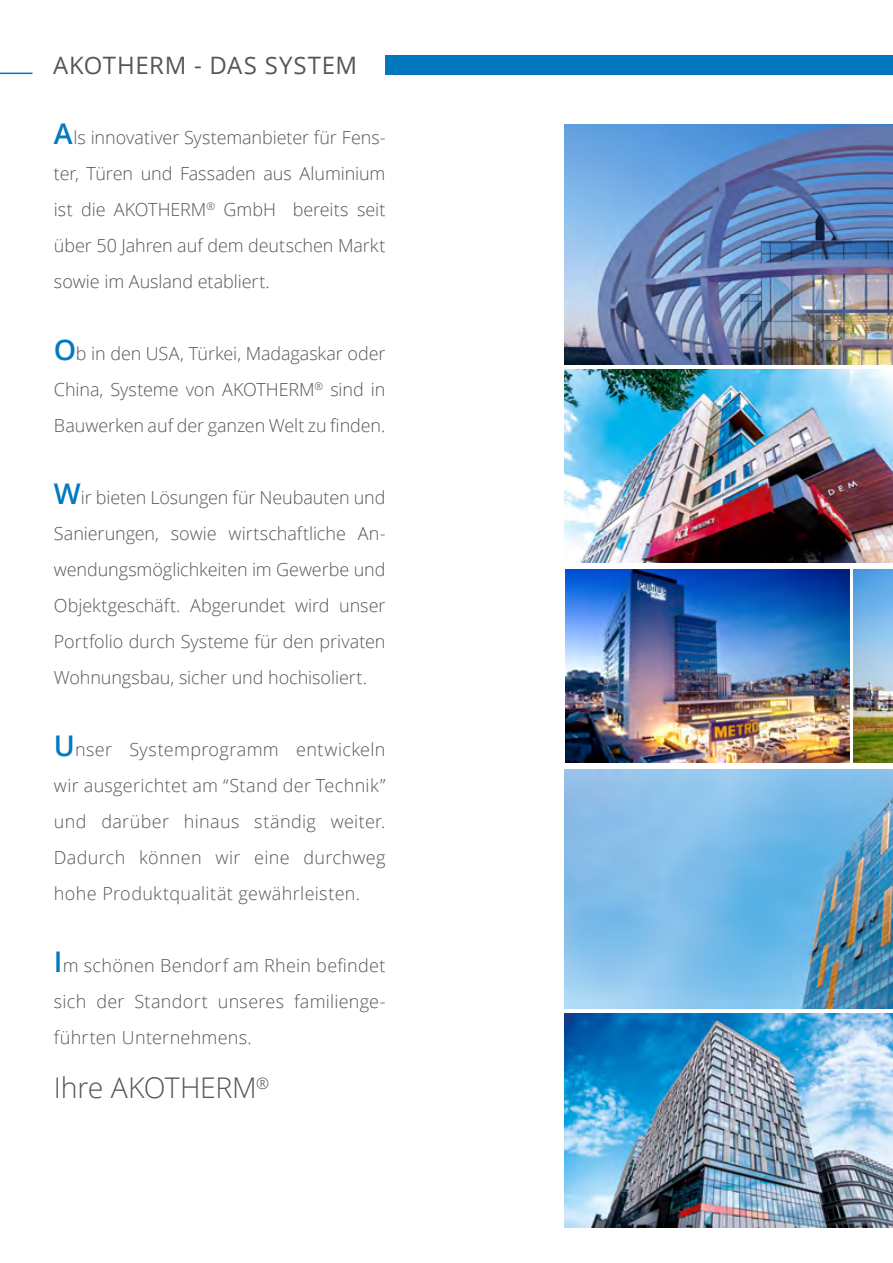
<style>
.page{position:relative;width:893px;height:1263px;background:#fff}
.page>*{position:absolute;margin:0;border:0;box-sizing:border-box;transform-origin:0 0}
.t1{font:300 28.5px "Open Sans";letter-spacing:-.01em;color:#565655}
.t2{font:24px "Open Sans";letter-spacing:.03em;color:#565655}
.t3{font:300 18px/36px "Open Sans";letter-spacing:.005em;color:#565655;text-align:justify}
.s1{font-weight:600;font-size:28.5px;color:#007ac2}
</style>
<div class="page">
<img style="left:564px;top:125px;width:329px;height:239px">
<img style="left:564px;top:369px;width:329px;height:194px">
<img style="left:566px;top:569px;width:283px;height:194px">
<img style="left:853px;top:569px;width:40px;height:194px">
<img style="left:564px;top:1013px;width:329px;height:215px">
<img style="left:564px;top:769px;width:329px;height:239px">
<hr style="left:0;top:73px;width:33px;height:1px;background:#0077be">
<div style="left:385px;top:55px;width:508px;height:19px;background:#0077be"></div>
<h2 class="t2" style="left:53px;top:48px;width:306px">AKOTHERM - DAS SYSTEM</h2>
<p class="t3" style="left:54px;top:119px;width:333px"><span class="s1">A</span>ls innovativer Systemanbieter für Fens&shy;ter, Türen und Fassaden aus Aluminium ist die AKOTHERM<sup>®</sup> GmbH bereits seit über 50 Jahren auf dem deutschen Markt sowie im Ausland etabliert.</p>
<p class="t3" style="left:54px;top:335px;width:333px"><span class="s1">O</span>b in den USA, Türkei, Madagaskar oder China, Systeme von AKOTHERM<sup>®</sup> sind in Bauwerken auf der ganzen Welt zu finden.</p>
<p class="t3" style="left:54px;top:479px;width:333px"><span class="s1">W</span>ir bieten Lösungen für Neubauten und Sanierungen, sowie wirtschaftliche An&shy;wendungsmöglichkeiten im Gewerbe und Objektgeschäft. Abgerundet wird unser Portfolio durch Systeme für den privaten Wohnungsbau, sicher und hochisoliert.</p>
<p class="t3" style="left:54px;top:731px;width:333px"><span class="s1">U</span>nser Systemprogramm entwickeln wir ausgerichtet am “Stand der Technik” und darüber hinaus ständig weiter.<br>Dadurch können wir eine durchweg hohe Produktqualität gewährleisten.</p>
<p class="t3" style="left:54px;top:947px;width:333px"><span class="s1">I</span>m schönen Bendorf am Rhein befindet sich der Standort unseres familienge&shy;führten Unternehmens.</p>
<h1 class="t1" style="left:54px;top:1068px;width:217px">Ihre AKOTHERM<sup>®</sup></h1>
</div>
